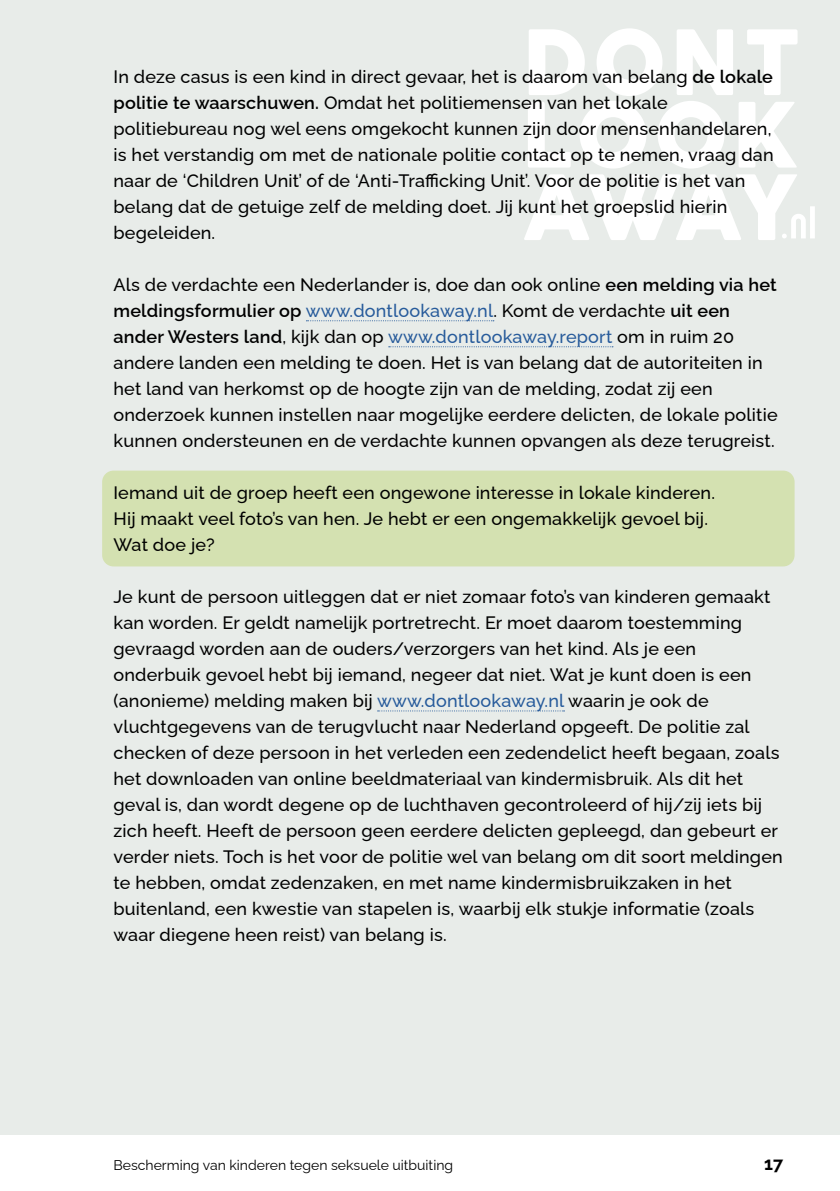
<style>
.page{position:relative;width:840px;height:1191px;background:#fff}
.page>*{position:absolute;margin:0;border:0;box-sizing:border-box;transform-origin:0 0}
.t1{font:500 18px/26px "Raleway";letter-spacing:.01em;color:#000}
.t2{font:700 18px "Raleway";color:#000}
.t3{font:14px "Raleway";color:#000}
.s1{font-weight:600}
.s2{color:#275b9b}
</style>
<div class="page">
<div style="left:0;top:0;width:839px;height:1134px;background:#e8ece9"></div>
<svg style="left:524px;top:28px;width:290px;height:212px"></svg>
<svg style="left:306px;top:320px;width:187px;height:1px"></svg>
<svg style="left:388px;top:346px;width:224px;height:1px"></svg>
<div style="left:102px;top:470px;width:692px;height:96px;background:#d4e1b1;border-radius:11px"></div>
<svg style="left:377px;top:710px;width:187px;height:1px"></svg>
<p class="t1" style="left:113px;top:61px;width:661px">In deze casus is een kind in direct gevaar, het is daarom van belang <span class="s1">de lokale politie te waarschuwen.</span> Omdat het politiemensen van het lokale politiebureau nog wel eens omgekocht kunnen zijn door mensenhandelaren, is het verstandig om met de nationale politie contact op te nemen, vraag dan naar de ‘Children Unit’ of de ‘Anti-Trafficking Unit’. Voor de politie is het van belang dat de getuige zelf de melding doet. Jij kunt het groepslid hierin begeleiden.</p>
<p class="t1" style="left:113px;top:269px;width:665px">Als de verdachte een Nederlander is, doe dan ook online <span class="s1">een melding via het meldingsformulier op</span> <span class="s2">www.dontlookaway.nl</span>. Komt de verdachte <span class="s1">uit een ander Westers land</span>, kijk dan op <span class="s2">www.dontlookaway.report</span> om in ruim 20 andere landen een melding te doen. Het is van belang dat de autoriteiten in het land van herkomst op de hoogte zijn van de melding, zodat zij een onderzoek kunnen instellen naar mogelijke eerdere delicten, de lokale politie kunnen ondersteunen en de verdachte kunnen opvangen als deze terugreist.</p>
<p class="t1" style="left:113px;top:477px;width:602px">Iemand uit de groep heeft een ongewone interesse in lokale kinderen.<br>Hij maakt veel foto’s van hen. Je hebt er een ongemakkelijk gevoel bij.<br>Wat doe je?</p>
<p class="t1" style="left:113px;top:581px;width:670px">Je kunt de persoon uitleggen dat er niet zomaar foto’s van kinderen gemaakt kan worden. Er geldt namelijk portretrecht. Er moet daarom toestemming gevraagd worden aan de ouders/verzorgers van het kind. Als je een onderbuik gevoel hebt bij iemand, negeer dat niet. Wat je kunt doen is een (anonieme) melding maken bij <span class="s2">www.dontlookaway.nl</span> waarin je ook de vluchtgegevens van de terugvlucht naar Nederland opgeeft. De politie zal checken of deze persoon in het verleden een zedendelict heeft begaan, zoals het downloaden van online beeldmateriaal van kindermisbruik. Als dit het geval is, dan wordt degene op de luchthaven gecontroleerd of hij/zij iets bij zich heeft. Heeft de persoon geen eerdere delicten gepleegd, dan gebeurt er verder niets. Toch is het voor de politie wel van belang om dit soort meldingen te hebben, omdat zedenzaken, en met name kindermisbruikzaken in het buitenland, een kwestie van stapelen is, waarbij elk stukje informatie (zoals waar diegene heen reist) van belang is.</p>
<p class="t3" style="left:113px;top:1154px;width:341px">Bescherming van kinderen tegen seksuele uitbuiting</p>
<p class="t2" style="left:763px;top:1149px;width:20px">17</p>
</div>
